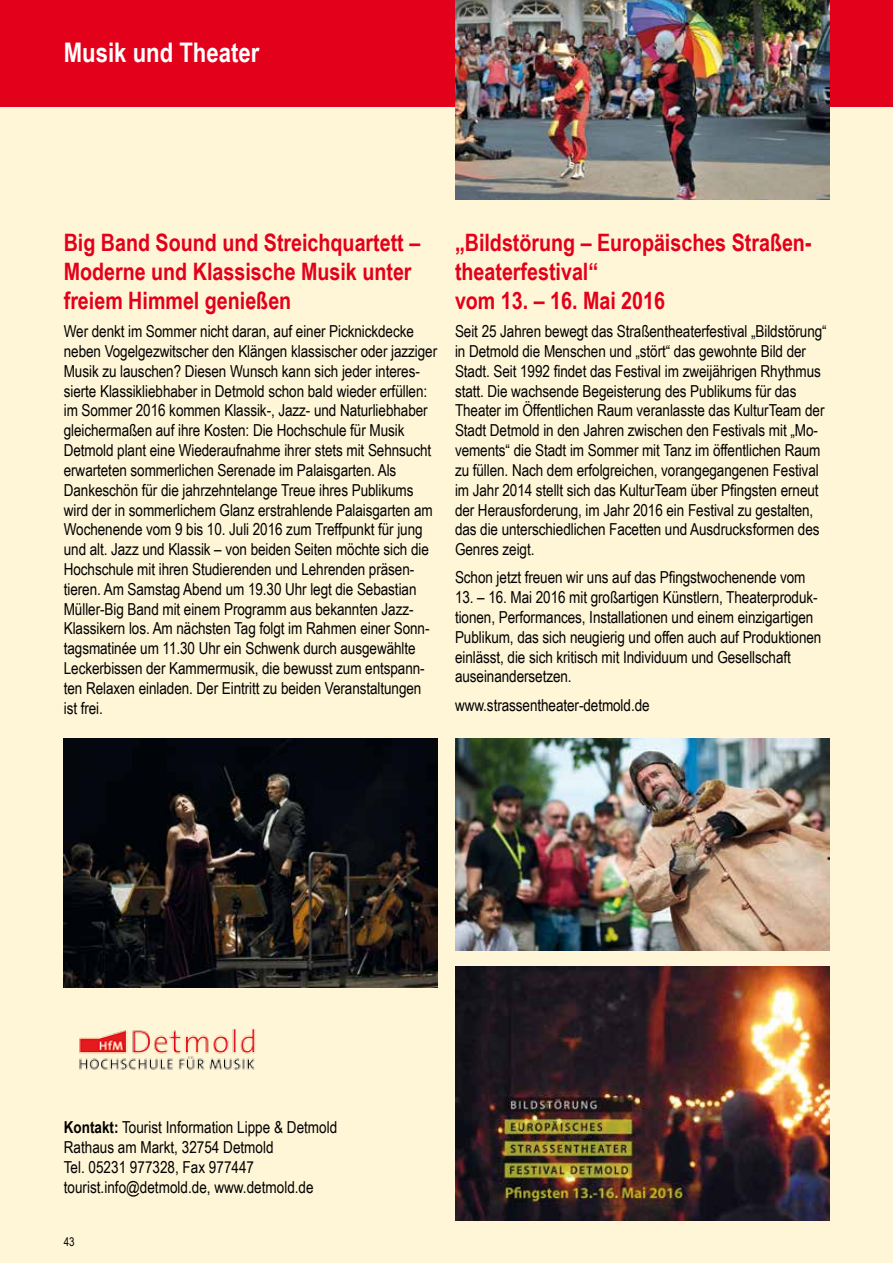
<style>
.page{position:relative;width:893px;height:1263px;background:#fff5d7}
.page>*{position:absolute;margin:0;border:0;box-sizing:border-box;transform-origin:0 0}
.t1{font:700 27px "Arial Narrow";color:#fff}
.t2{font:700 24px/28.8px "Arial Narrow";color:#e2001a}
.t3{font:16.5px/19.8px "Arial Narrow";letter-spacing:-.005em;color:#000}
.t4{font:12px "Arial Narrow";color:#000}
.s1{font-weight:700}
</style>
<div class="page">
<div style="left:0;top:0;width:893px;height:106px;background:#e2001a"></div>
<img style="left:455px;top:0;width:374px;height:200px">
<img style="left:64px;top:738px;width:374px;height:250px">
<img style="left:79px;top:1028px;width:176px;height:42px">
<img style="left:455px;top:738px;width:374px;height:212px">
<img style="left:455px;top:966px;width:374px;height:254px">
<h1 class="t1" style="left:64px;top:32px;width:197px">Musik und Theater</h1>
<h2 class="t2" style="left:64px;top:227px;width:358px">Big Band Sound und Streichquartett –<br>Moderne und Klassische Musik unter freiem Himmel genießen</h2>
<p class="t3" style="left:64px;top:321px;width:375px">Wer denkt im Sommer nicht daran, auf einer Picknickdecke neben Vogelgezwitscher den Klängen klassischer oder jazziger Musik zu lauschen? Diesen Wunsch kann sich jeder interes&shy;sierte Klassikliebhaber in Detmold schon bald wieder erfüllen: im Sommer 2016 kommen Klassik-, Jazz- und Naturliebhaber gleichermaßen auf ihre Kosten: Die Hochschule für Musik Detmold plant eine Wiederaufnahme ihrer stets mit Sehnsucht erwarteten sommerlichen Serenade im Palaisgarten. Als Dankeschön für die jahrzehntelange Treue ihres Publikums wird der in sommerlichem Glanz erstrahlende Palaisgarten am Wochenende vom 9 bis 10. Juli 2016 zum Treffpunkt für jung und alt. Jazz und Klassik – von beiden Seiten möchte sich die Hochschule mit ihren Studierenden und Lehrenden präsen&shy;tieren. Am Samstag Abend um 19.30 Uhr legt die Sebastian Müller-Big Band mit einem Programm aus bekannten Jazz-Klassikern los. Am nächsten Tag folgt im Rahmen einer Sonn&shy;tagsmatinée um 11.30 Uhr ein Schwenk durch ausgewählte Leckerbissen der Kammermusik, die bewusst zum entspann&shy;ten Relaxen einladen. Der Eintritt zu beiden Veranstaltungen ist frei.</p>
<h2 class="t2" style="left:455px;top:227px;width:358px">„Bildstörung – Europäisches Straßen&shy;theaterfestival“<br>vom 13. – 16. Mai 2016</h2>
<p class="t3" style="left:455px;top:321px;width:373px">Seit 25 Jahren bewegt das Straßentheaterfestival „Bildstörung“ in Detmold die Menschen und „stört“ das gewohnte Bild der Stadt. Seit 1992 findet das Festival im zweijährigen Rhythmus statt. Die wachsende Begeisterung des Publikums für das Theater im Öffentlichen Raum veranlasste das KulturTeam der Stadt Detmold in den Jahren zwischen den Festivals mit „Mo&shy;vements“ die Stadt im Sommer mit Tanz im öffentlichen Raum zu füllen. Nach dem erfolgreichen, vorangegangenen Festival im Jahr 2014 stellt sich das KulturTeam über Pfingsten erneut der Herausforderung, im Jahr 2016 ein Festival zu gestalten, das die unterschiedlichen Facetten und Ausdrucksformen des Genres zeigt.</p>
<p class="t3" style="left:455px;top:567px;width:352px">Schon jetzt freuen wir uns auf das Pfingstwochenende vom</p>
<p class="t3" style="left:455px;top:587px;width:368px">13. – 16. Mai 2016 mit großartigen Künstlern, Theaterproduk&shy;tionen, Performances, Installationen und einem einzigartigen Publikum, das sich neugierig und offen auch auf Produktionen einlässt, die sich kritisch mit Individuum und Gesellschaft auseinandersetzen.</p>
<p class="t3" style="left:455px;top:694px;width:196px">www.strassentheater-detmold.de</p>
<p class="t3" style="left:64px;top:1117px;width:275px"><span class="s1">Kontakt:</span> Tourist Information Lippe &amp; Detmold Rathaus am Markt, 32754 Detmold<br>Tel. 05231 977328, Fax 977447 tourist.info@detmold.de, www.detmold.de</p>
<p class="t4" style="left:64px;top:1233px;width:12px">43</p>
</div>
